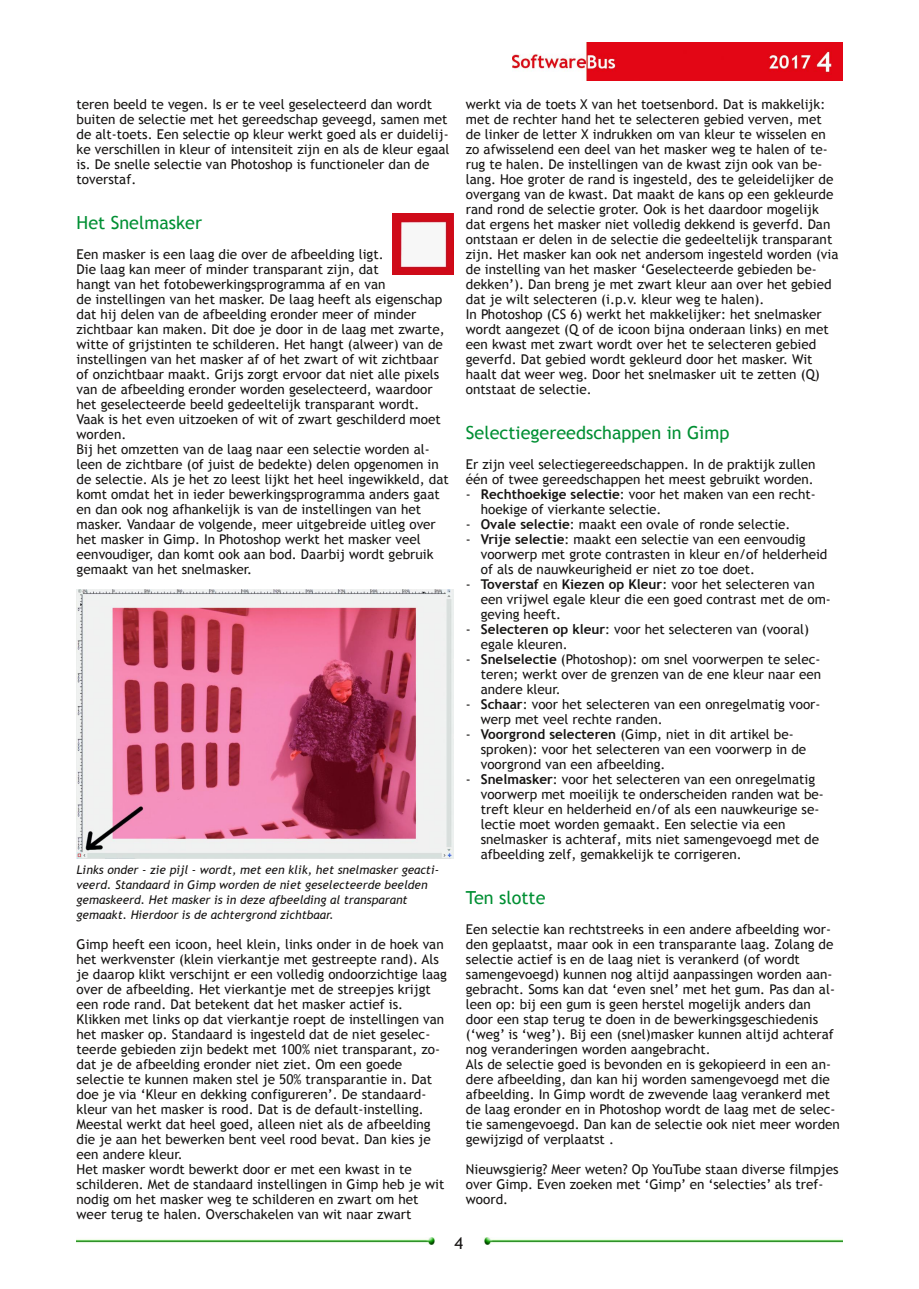
<style>
.page{position:relative;width:919px;height:1289px;background:#fff}
.page>*{position:absolute;margin:0;border:0;box-sizing:border-box;transform-origin:0 0}
.t1{font:18px "Trebuchet MS";color:#008f33}
.t2{font:16.5px "Trebuchet MS";color:#161413}
.t3{font:13.5px/15px "Trebuchet MS";color:#161413}
.t4{font:italic 12px/15px "Trebuchet MS";color:#161413}
.s1{font-weight:700}
</style>
<div class="page">
<img style="left:512px;top:43px;width:330px;height:38px">
<img style="left:77px;top:1237px;width:358px;height:7px">
<img style="left:484px;top:1237px;width:358px;height:7px">
<img style="left:392px;top:213px;width:61px;height:61px">
<img style="left:77px;top:589px;width:376px;height:269px">
<p class="t3" style="left:77px;top:96px;width:374px">teren beeld te vegen. Is er te veel geselecteerd dan wordt buiten de selectie met het gereedschap geveegd, samen met de alt‐toets. Een selectie op kleur werkt goed als er duidelij‐ ke verschillen in kleur of intensiteit zijn en als de kleur egaal is. De snelle selectie van Photoshop is functioneler dan de toverstaf.</p>
<h1 class="t1" style="left:77px;top:212px;width:127px">Het Snelmasker</h1>
<p class="t3" style="left:77px;top:246px;width:374px">Een masker is een laag die over de afbeelding ligt.<br>Die laag kan meer of minder transparant zijn, dat<br>hangt van het fotobewerkingsprogramma af en van<br>de instellingen van het masker. De laag heeft als eigenschap dat hij delen van de afbeelding eronder meer of minder zichtbaar kan maken. Dit doe je door in de laag met zwarte, witte of grijstinten te schilderen. Het hangt (alweer) van de instellingen van het masker af of het zwart of wit zichtbaar of onzichtbaar maakt. Grijs zorgt ervoor dat niet alle pixels van de afbeelding eronder worden geselecteerd, waardoor het geselecteerde beeld gedeeltelijk transparant wordt.<br>Vaak is het even uitzoeken of wit of zwart geschilderd moet worden.<br>Bij het omzetten van de laag naar een selectie worden al‐ leen de zichtbare (of juist de bedekte) delen opgenomen in de selectie. Als je het zo leest lijkt het heel ingewikkeld, dat komt omdat het in ieder bewerkingsprogramma anders gaat en dan ook nog afhankelijk is van de instellingen van het masker. Vandaar de volgende, meer uitgebreide uitleg over het masker in Gimp. In Photoshop werkt het masker veel eenvoudiger, dan komt ook aan bod. Daarbij wordt gebruik gemaakt van het snelmasker.</p>
<p class="t4" style="left:77px;top:862px;width:364px">Links onder ‐ zie pijl ‐ wordt, met een klik, het snelmasker geacti‐ veerd. Standaard in Gimp worden de niet geselecteerde beelden gemaskeerd. Het masker is in deze afbeelding al transparant gemaakt. Hierdoor is de achtergrond zichtbaar.</p>
<p class="t3" style="left:77px;top:936px;width:372px">Gimp heeft een icoon, heel klein, links onder in de hoek van het werkvenster (klein vierkantje met gestreepte rand). Als je daarop klikt verschijnt er een volledig ondoorzichtige laag over de afbeelding. Het vierkantje met de streepjes krijgt een rode rand. Dat betekent dat het masker actief is.<br>Klikken met links op dat vierkantje roept de instellingen van het masker op. Standaard is ingesteld dat de niet geselec‐ teerde gebieden zijn bedekt met 100% niet transparant, zo‐ dat je de afbeelding eronder niet ziet. Om een goede selectie te kunnen maken stel je 50% transparantie in. Dat doe je via ‘Kleur en dekking configureren’. De standaard‐ kleur van het masker is rood. Dat is de default‐instelling.<br>Meestal werkt dat heel goed, alleen niet als de afbeelding die je aan het bewerken bent veel rood bevat. Dan kies je een andere kleur.<br>Het masker wordt bewerkt door er met een kwast in te schilderen. Met de standaard instellingen in Gimp heb je wit nodig om het masker weg te schilderen en zwart om het weer terug te halen. Overschakelen van wit naar zwart</p>
<p class="t3" style="left:466px;top:96px;width:374px">werkt via de toets X van het toetsenbord. Dat is makkelijk: met de rechter hand het te selecteren gebied verven, met de linker de letter X indrukken om van kleur te wisselen en zo afwisselend een deel van het masker weg te halen of te‐ rug te halen. De instellingen van de kwast zijn ook van be‐ lang. Hoe groter de rand is ingesteld, des te geleidelijker de overgang van de kwast. Dat maakt de kans op een gekleurde rand rond de selectie groter. Ook is het daardoor mogelijk dat ergens het masker niet volledig dekkend is geverfd. Dan ontstaan er delen in de selectie die gedeeltelijk transparant zijn. Het masker kan ook net andersom ingesteld worden (via de instelling van het masker ‘Geselecteerde gebieden be‐ dekken’). Dan breng je met zwart kleur aan over het gebied dat je wilt selecteren (i.p.v. kleur weg te halen).<br>In Photoshop (CS 6) werkt het makkelijker: het snelmasker wordt aangezet (Q of de icoon bijna onderaan links) en met een kwast met zwart wordt over het te selecteren gebied geverfd. Dat gebied wordt gekleurd door het masker. Wit haalt dat weer weg. Door het snelmasker uit te zetten (Q) ontstaat de selectie.</p>
<h1 class="t1" style="left:466px;top:422px;width:265px">Selectiegereedschappen in Gimp</h1>
<p class="t3" style="left:466px;top:456px;width:351px">Er zijn veel selectiegereedschappen. In de praktijk zullen</p>
<p class="t3" style="left:466px;top:471px;width:349px">één of twee gereedschappen het meest gebruikt worden.</p>
<p class="t3" style="left:466px;top:486px;width:351px">‐ <span class="s1">Rechthoekige selectie</span>: voor het maken van een recht‐</p>
<p class="t3" style="left:480px;top:501px;width:182px">hoekige of vierkante selectie.</p>
<p class="t3" style="left:466px;top:516px;width:326px">‐ <span class="s1">Ovale selectie</span>: maakt een ovale of ronde selectie.</p>
<p class="t3" style="left:466px;top:531px;width:341px">‐ <span class="s1">Vrije selectie</span>: maakt een selectie van een eenvoudig</p>
<p class="t3" style="left:480px;top:546px;width:348px">voorwerp met grote contrasten in kleur en/of helderheid</p>
<p class="t3" style="left:480px;top:561px;width:276px">of als de nauwkeurigheid er niet zo toe doet.</p>
<p class="t3" style="left:466px;top:576px;width:350px">‐ <span class="s1">Toverstaf</span> en <span class="s1">Kiezen op Kleur</span>: voor het selecteren van</p>
<p class="t3" style="left:480px;top:591px;width:351px">een vrijwel egale kleur die een goed contrast met de om‐</p>
<p class="t3" style="left:480px;top:606px;width:82px">geving heeft.</p>
<p class="t3" style="left:466px;top:621px;width:345px">‐ <span class="s1">Selecteren op kleur</span>: voor het selecteren van (vooral)</p>
<p class="t3" style="left:480px;top:636px;width:89px">egale kleuren.</p>
<p class="t3" style="left:466px;top:651px;width:356px">‐ <span class="s1">Snelselectie</span> (Photoshop): om snel voorwerpen te selec‐</p>
<p class="t3" style="left:480px;top:666px;width:342px">teren; werkt over de grenzen van de ene kleur naar een</p>
<p class="t3" style="left:480px;top:681px;width:81px">andere kleur.</p>
<p class="t3" style="left:466px;top:696px;width:356px">‐ <span class="s1">Schaar</span>: voor het selecteren van een onregelmatig voor‐</p>
<p class="t3" style="left:480px;top:711px;width:184px">werp met veel rechte randen.</p>
<p class="t3" style="left:466px;top:726px;width:329px">‐ <span class="s1">Voorgrond selecteren</span> (Gimp, niet in dit artikel be‐</p>
<p class="t3" style="left:480px;top:741px;width:327px">sproken): voor het selecteren van een voorwerp in de</p>
<p class="t3" style="left:480px;top:756px;width:186px">voorgrond van een afbeelding.</p>
<p class="t3" style="left:466px;top:771px;width:351px">‐ <span class="s1">Snelmasker</span>: voor het selecteren van een onregelmatig</p>
<p class="t3" style="left:480px;top:786px;width:344px">voorwerp met moeilijk te onderscheiden randen wat be‐</p>
<p class="t3" style="left:480px;top:801px;width:340px">treft kleur en helderheid en/of als een nauwkeurige se‐</p>
<p class="t3" style="left:480px;top:816px;width:306px">lectie moet worden gemaakt. Een selectie via een</p>
<p class="t3" style="left:480px;top:831px;width:340px">snelmasker is achteraf, mits niet samengevoegd met de</p>
<p class="t3" style="left:480px;top:846px;width:262px">afbeelding zelf, gemakkelijk te corrigeren.</p>
<h1 class="t1" style="left:466px;top:887px;width:81px">Ten slotte</h1>
<p class="t3" style="left:466px;top:921px;width:375px">Een selectie kan rechtstreeks in een andere afbeelding wor‐ den geplaatst, maar ook in een transparante laag. Zolang de selectie actief is en de laag niet is verankerd (of wordt samengevoegd) kunnen nog altijd aanpassingen worden aan‐ gebracht. Soms kan dat ‘even snel’ met het gum. Pas dan al‐ leen op: bij een gum is geen herstel mogelijk anders dan door een stap terug te doen in de bewerkingsgeschiedenis (‘weg’ is ‘weg’). Bij een (snel)masker kunnen altijd achteraf nog veranderingen worden aangebracht.<br>Als de selectie goed is bevonden en is gekopieerd in een an‐ dere afbeelding, dan kan hij worden samengevoegd met die afbeelding. In Gimp wordt de zwevende laag verankerd met de laag eronder en in Photoshop wordt de laag met de selec‐ tie samengevoegd. Dan kan de selectie ook niet meer worden gewijzigd of verplaatst .</p>
<p class="t3" style="left:466px;top:1161px;width:374px">Nieuwsgierig? Meer weten? Op YouTube staan diverse filmpjes over Gimp. Even zoeken met ‘Gimp’ en ‘selecties’ als tref‐ woord.</p>
<p class="t2" style="left:454px;top:1233px;width:10px">4</p>
</div>
